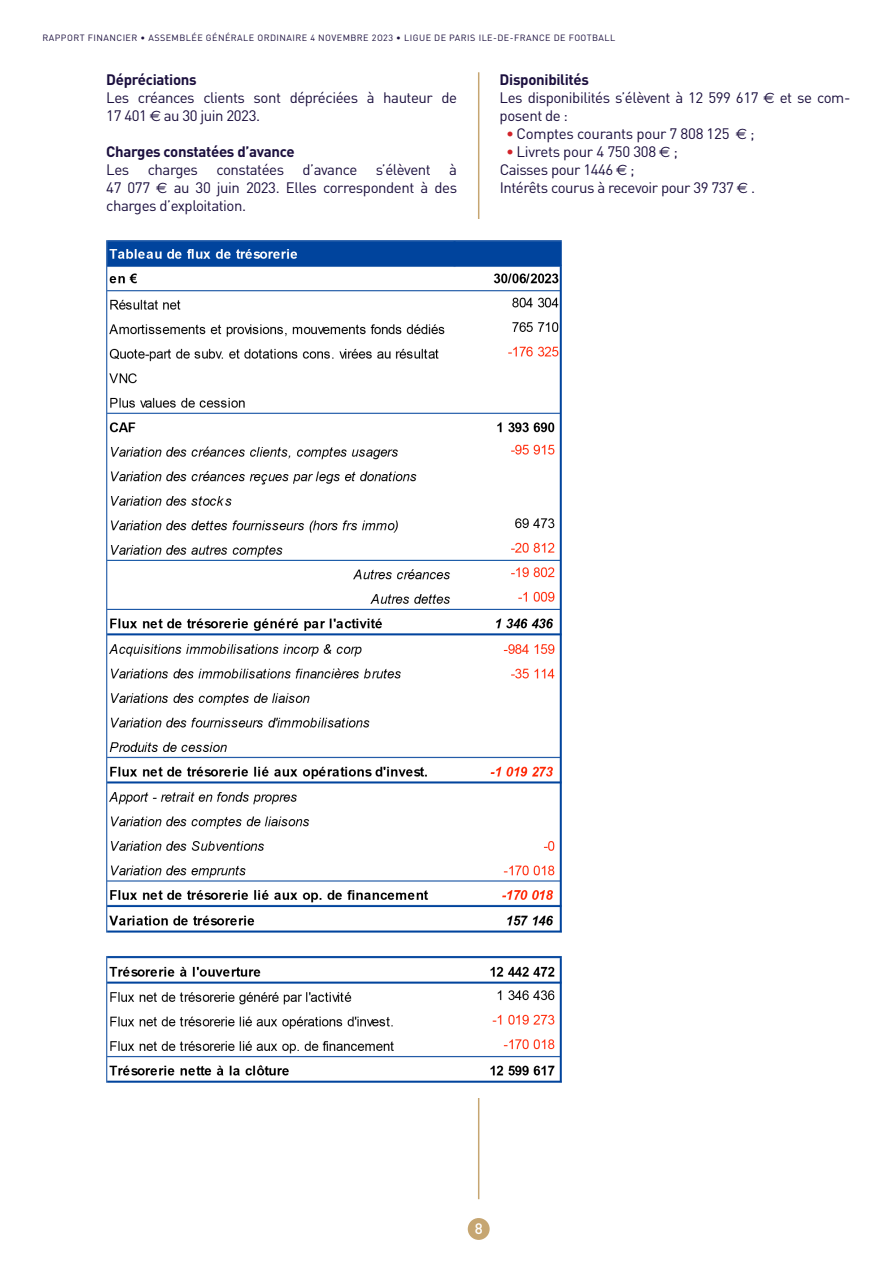
<style>
.page{position:relative;width:893px;height:1263px;background:#fff}
.page>*{position:absolute;margin:0;border:0;box-sizing:border-box;transform-origin:0 0}
.t1{font:15px/18px "DIN";letter-spacing:-.03em;color:#1b0f3e}
.t2{font:700 15px "DIN";letter-spacing:-.02em;color:#1b0f3e}
.t3{font:500 15px "DIN";color:#fff}
.t4{font:9px "DIN";letter-spacing:.05em;color:#1b0f3e}
.s1{font-family:"Euro Sans"}
.s2{font-weight:700}
.s3{color:#d2232a}
</style>
<div class="page">
<div style="left:468px;top:1218px;width:22px;height:22px;background:#c6a672;border-radius:50%"></div>
<hr style="left:478px;top:72px;width:1px;height:1127px;background:#c6a672">
<div style="left:106px;top:219px;width:455px;height:863px;background:#fff"></div>
<img style="left:106px;top:240px;width:455px;height:842px">
<p class="t4" style="left:43px;top:32px;width:574px">RAPPORT FINANCIER • ASSEMBLÉE GÉNÉRALE ORDINAIRE 4 NOVEMBRE 2O23 • LIGUE DE PARIS ILE-DE-FRANCE DE FOOTBALL</p>
<p class="t2" style="left:106px;top:70px;width:92px">Dépréciations</p>
<p class="t1" style="left:106px;top:88px;width:352px">Les créances clients sont dépréciées à hauteur de<br>17 401 <span class="s1">€</span> au 30 juin 2023.</p>
<p class="t2" style="left:106px;top:142px;width:190px">Charges constatées d’avance</p>
<p class="t1" style="left:106px;top:160px;width:352px;text-align:justify">Les charges constatées d’avance s’élèvent à 47 077 <span class="s1">€</span> au 30 juin 2023. Elles correspondent à des charges d’exploitation.</p>
<p class="t1" style="left:500px;top:70px;width:352px"><span class="s2">Disponibilités<br></span>Les disponibilités s’élèvent à 12 599 617 <span class="s1">€</span> et se com&shy;posent de :</p>
<p class="t1" style="left:506px;top:124px;width:250px"><span class="s3">•</span> Comptes courants pour 7 808 125 <span class="s1">€</span> ;</p>
<p class="t1" style="left:500px;top:142px;width:257px;text-indent:6px"><span class="s3">•</span> Livrets pour 4 750 308 <span class="s1">€</span> ;<br>Caisses pour 1446 <span class="s1">€</span> ;<br>Intérêts courus à recevoir pour 39 737 <span class="s1">€</span> .</p>
<p class="t3" style="left:475px;top:1219px;width:9px">8</p>
</div>
